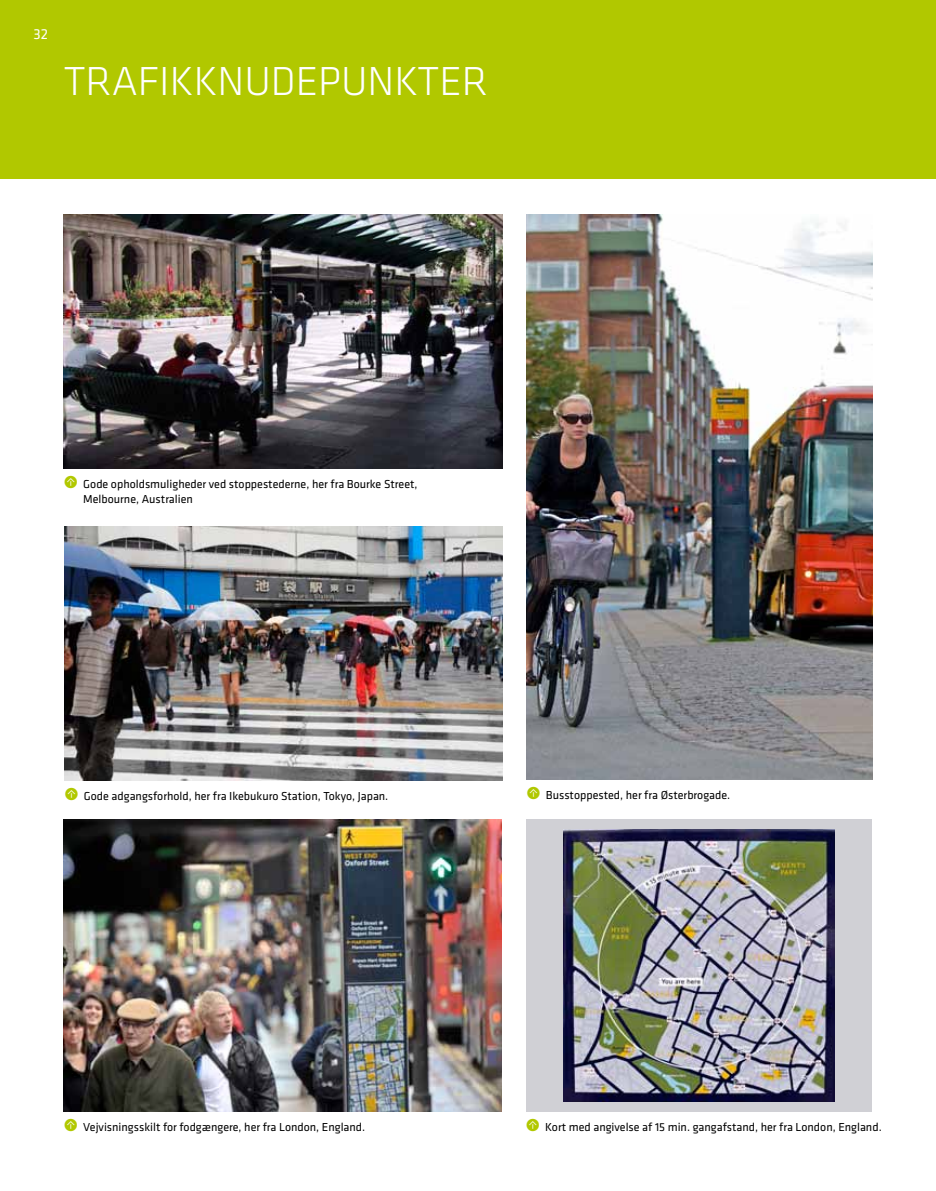
<style>
.page{position:relative;width:936px;height:1191px;background:#fff}
.page>*{position:absolute;margin:0;border:0;box-sizing:border-box;transform-origin:0 0}
.t1{font:300 42px "Klavika";color:#fff}
.t2{font:15px "Klavika";color:#fff}
.t3{font:12px/15px "Klavika";color:#000}
.s1{font-weight:300;font-size:18px;color:#b1c800}
</style>
<div class="page">
<div style="left:0;top:0;width:935px;height:179px;background:#b1c800"></div>
<img style="left:64px;top:819px;width:437px;height:292px">
<div style="left:526px;top:819px;width:346px;height:292px;background:#d0d0d5"></div>
<img style="left:564px;top:829px;width:270px;height:272px">
<img style="left:64px;top:526px;width:438px;height:254px">
<img style="left:64px;top:215px;width:439px;height:253px">
<img style="left:526px;top:215px;width:346px;height:564px">
<p class="t2" style="left:33px;top:26px;width:16px">32</p>
<h1 class="t1" style="left:64px;top:61px;width:425px">TRAFIKKNUDEPUNKTER</h1>
<p class="t3" style="left:83px;top:476px;width:336px;text-indent:-19px"><span class="s1">•</span> Gode opholdsmuligheder ved stoppestederne, her fra Bourke Street,<br>Melbourne, Australien</p>
<p class="t3" style="left:64px;top:788px;width:325px"><span class="s1">•</span> Gode adgangsforhold, her fra ikebukuro Station, Tokyo, Japan.</p>
<p class="t3" style="left:526px;top:788px;width:205px"><span class="s1">•</span> Busstoppested, her fra østerbrogade.</p>
<p class="t3" style="left:64px;top:1120px;width:303px"><span class="s1">•</span> Vejvisningsskilt for fodgængere, her fra london, England.</p>
<p class="t3" style="left:525px;top:1119px;width:357px"><span class="s1">•</span> Kort med angivelse af 15 min. gangafstand, her fra london, England.</p>
</div>
